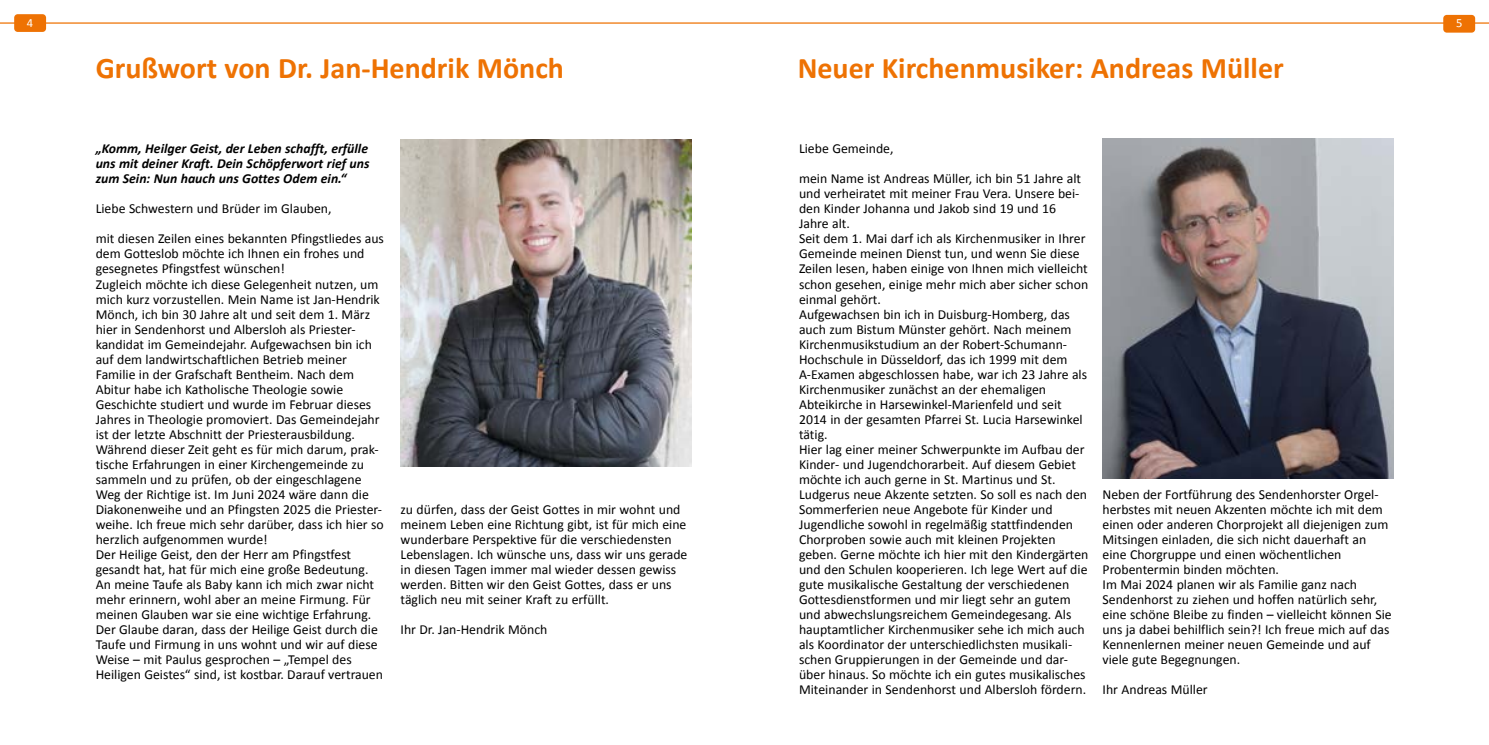
<style>
.page{position:relative;width:1489px;height:745px;background:#fff}
.page>*{position:absolute;margin:0;border:0;box-sizing:border-box;transform-origin:0 0}
.t1{font:700 30px "Calibri";color:#ee7203}
.t2{font:13.75px/15px "Calibri";color:#000}
.t3{font:italic 700 13.75px/15px "Calibri";color:#000;text-align:justify}
.t4{font:12.5px "Calibri";color:#fff}
</style>
<div class="page">
<hr style="left:0;top:22px;width:1488px;height:2px;background:#ee7203">
<div style="left:14px;top:14px;width:32px;height:18px;background:#ee7203;border-radius:4px"></div>
<div style="left:1442px;top:15px;width:32px;height:18px;background:#ee7203;border-radius:4px"></div>
<img style="left:400px;top:139px;width:291px;height:327px">
<img style="left:1102px;top:138px;width:291px;height:340px">
<p class="t4" style="left:27px;top:15px;width:8px">4</p>
<h1 class="t1" style="left:96px;top:49px;width:470px">Grußwort von Dr. Jan-Hendrik Mönch</h1>
<p class="t3" style="left:96px;top:141px;width:275px">„Komm, Heilger Geist, der Leben schafft, erfülle uns mit deiner Kraft. Dein Schöpferwort rief uns zum Sein: Nun hauch uns Gottes Odem ein.“</p>
<p class="t2" style="left:96px;top:194px;width:290px;line-height:30px">Liebe Schwestern und Brüder im Glauben,<br>mit diesen Zeilen eines bekannten Pfingstliedes aus</p>
<p class="t2" style="left:96px;top:246px;width:289px">dem Gotteslob möchte ich Ihnen ein frohes und gesegnetes Pfingstfest wünschen!<br>Zugleich möchte ich diese Gelegenheit nutzen, um mich kurz vorzustellen. Mein Name ist Jan-Hendrik Mönch, ich bin 30 Jahre alt und seit dem 1. März hier in Sendenhorst und Albersloh als Priester&shy;kandidat im Gemeindejahr. Aufgewachsen bin ich auf dem landwirtschaftlichen Betrieb meiner Familie in der Grafschaft Bentheim. Nach dem Abitur habe ich Katholische Theologie sowie Geschichte studiert und wurde im Februar dieses Jahres in Theologie promoviert. Das Gemeindejahr ist der letzte Abschnitt der Priesterausbildung.<br>Während dieser Zeit geht es für mich darum, prak&shy;tische Erfahrungen in einer Kirchengemeinde zu sammeln und zu prüfen, ob der eingeschlagene Weg der Richtige ist. Im Juni 2024 wäre dann die Diakonenweihe und an Pfingsten 2025 die Priester&shy;weihe. Ich freue mich sehr darüber, dass ich hier so herzlich aufgenommen wurde!<br>Der Heilige Geist, den der Herr am Pfingstfest gesandt hat, hat für mich eine große Bedeutung.<br>An meine Taufe als Baby kann ich mich zwar nicht mehr erinnern, wohl aber an meine Firmung. Für meinen Glauben war sie eine wichtige Erfahrung.<br>Der Glaube daran, dass der Heilige Geist durch die Taufe und Firmung in uns wohnt und wir auf diese Weise – mit Paulus gesprochen – „Tempel des Heiligen Geistes“ sind, ist kostbar. Darauf vertrauen</p>
<p class="t2" style="left:400px;top:501px;width:288px">zu dürfen, dass der Geist Gottes in mir wohnt und meinem Leben eine Richtung gibt, ist für mich eine wunderbare Perspektive für die verschiedensten Lebenslagen. Ich wünsche uns, dass wir uns gerade in diesen Tagen immer mal wieder dessen gewiss werden. Bitten wir den Geist Gottes, dass er uns täglich neu mit seiner Kraft zu erfüllt.</p>
<p class="t2" style="left:400px;top:621px;width:148px">Ihr Dr. Jan-Hendrik Mönch</p>
<h1 class="t1" style="left:797px;top:49px;width:487px">Neuer Kirchenmusiker: Andreas Müller</h1>
<p class="t2" style="left:799px;top:134px;width:283px;line-height:30px">Liebe Gemeinde,<br>mein Name ist Andreas Müller, ich bin 51 Jahre alt</p>
<p class="t2" style="left:799px;top:186px;width:291px">und verheiratet mit meiner Frau Vera. Unsere bei&shy;den Kinder Johanna und Jakob sind 19 und 16<br>Jahre alt.<br>Seit dem 1. Mai darf ich als Kirchenmusiker in Ihrer Gemeinde meinen Dienst tun, und wenn Sie diese Zeilen lesen, haben einige von Ihnen mich vielleicht schon gesehen, einige mehr mich aber sicher schon einmal gehört.<br>Aufgewachsen bin ich in Duisburg-Homberg, das auch zum Bistum Münster gehört. Nach meinem Kirchenmusikstudium an der Robert-Schumann-Hochschule in Düsseldorf, das ich 1999 mit dem A-Examen abgeschlossen habe, war ich 23 Jahre als Kirchenmusiker zunächst an der ehemaligen Abteikirche in Harsewinkel-Marienfeld und seit 2014 in der gesamten Pfarrei St. Lucia Harsewinkel tätig.<br>Hier lag einer meiner Schwerpunkte im Aufbau der Kinder- und Jugendchorarbeit. Auf diesem Gebiet möchte ich auch gerne in St. Martinus und St.<br>Ludgerus neue Akzente setzten. So soll es nach den Sommerferien neue Angebote für Kinder und Jugendliche sowohl in regelmäßig stattfindenden Chorproben sowie auch mit kleinen Projekten geben. Gerne möchte ich hier mit den Kindergärten und den Schulen kooperieren. Ich lege Wert auf die gute musikalische Gestaltung der verschiedenen Gottesdienstformen und mir liegt sehr an gutem und abwechslungsreichem Gemeindegesang. Als hauptamtlicher Kirchenmusiker sehe ich mich auch als Koordinator der unterschiedlichsten musikali&shy;schen Gruppierungen in der Gemeinde und dar&shy;über hinaus. So möchte ich ein gutes musikalisches Miteinander in Sendenhorst und Albersloh fördern.</p>
<p class="t2" style="left:1102px;top:486px;width:291px">Neben der Fortführung des Sendenhorster Orgel&shy;herbstes mit neuen Akzenten möchte ich mit dem einen oder anderen Chorprojekt all diejenigen zum Mitsingen einladen, die sich nicht dauerhaft an eine Chorgruppe und einen wöchentlichen Probentermin binden möchten.<br>Im Mai 2024 planen wir als Familie ganz nach Sendenhorst zu ziehen und hoffen natürlich sehr, eine schöne Bleibe zu finden – vielleicht können Sie uns ja dabei behilflich sein?! Ich freue mich auf das Kennenlernen meiner neuen Gemeinde und auf viele gute Begegnungen.</p>
<p class="t2" style="left:1102px;top:681px;width:107px">Ihr Andreas Müller</p>
<p class="t4" style="left:1455px;top:15px;width:8px">5</p>
</div>
